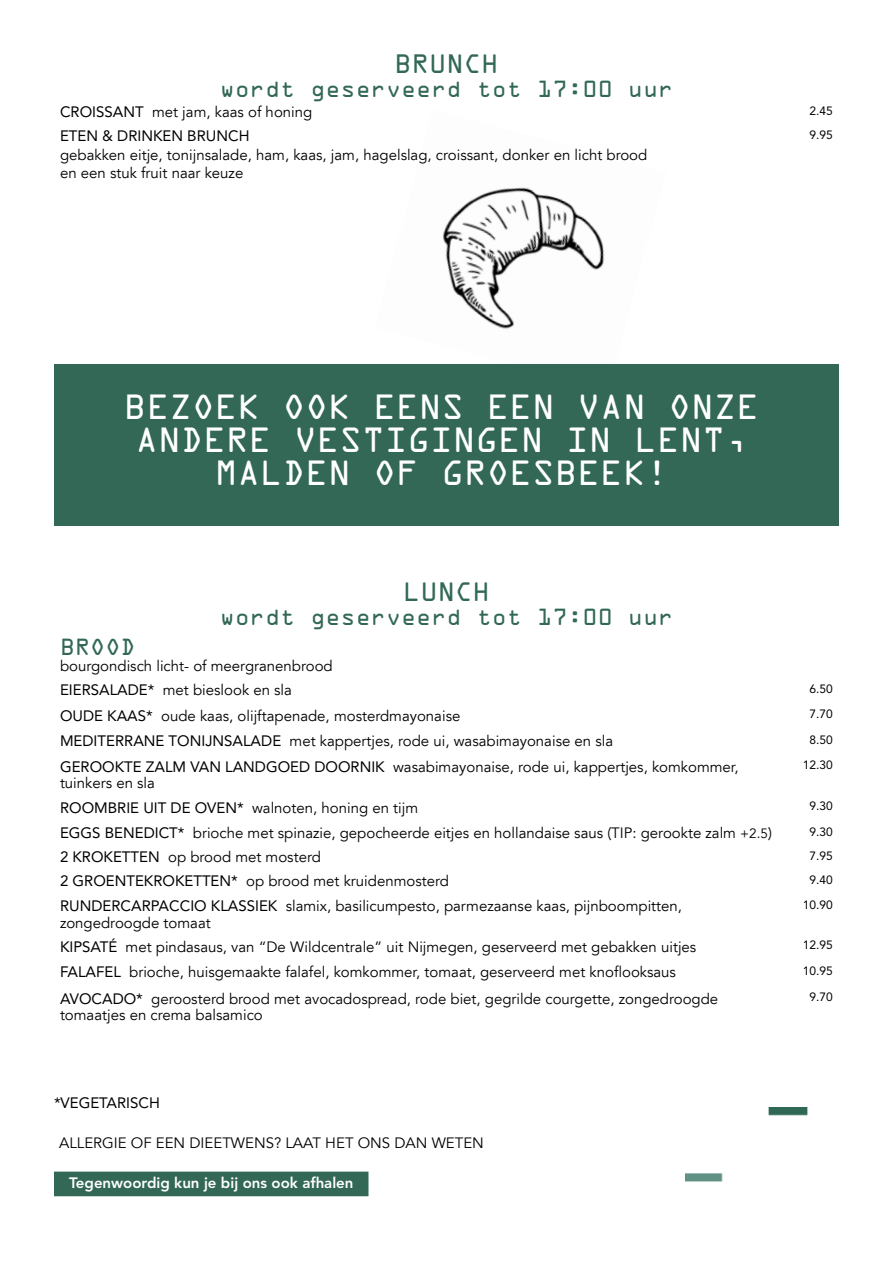
<style>
.page{position:relative;width:893px;height:1263px;background:#fff}
.page>*{position:absolute;margin:0;border:0;box-sizing:border-box;transform-origin:0 0}
.t1{font:31.5px/33px "OCRA Std";color:#fff;text-align:center}
.t2{font:24px "OCRA Std";color:#326855}
.t3{font:21px "OCRA Std";color:#326855}
.t4{font:15px/16.5px "Avenir LT";color:#000}
.t5{font:800 15px "Avenir LT Std";color:#fff}
.t6{font:15px "Avenir LT Std";color:#000}
.t7{font:12px "Avenir LT Std";color:#000}
.s1{font-family:"Avenir LT Std"}
.s2{font-size:13.5px}
</style>
<div class="page">
<img style="left:442px;top:187px;width:163px;height:142px">
<img style="left:685px;top:1107px;width:123px;height:75px">
<div style="left:54px;top:1171px;width:314px;height:25px;background:#326855;border:2px solid #326855"></div>
<div style="left:54px;top:364px;width:785px;height:162px;background:#326855"></div>
<h2 class="t2" style="left:395px;top:53px;width:105px">BRUNCH</h2>
<h3 class="t3" style="left:220px;top:79px;width:455px">wordt geserveerd tot 17:00 uur</h3>
<p class="t4" style="left:60px;top:104px;width:254px"><span class="s1">CROISSANT</span> met jam, kaas of honing</p>
<p class="t7" style="left:810px;top:104px;width:25px">2.45</p>
<p class="t6" style="left:60px;top:128px;width:191px">ETEN &amp; DRINKEN BRUNCH</p>
<p class="t4" style="left:60px;top:146px;width:589px;line-height:18.5px">gebakken eitje, tonijnsalade, ham, kaas, jam, hagelslag, croissant, donker en licht brood en een stuk fruit naar keuze</p>
<p class="t7" style="left:810px;top:128px;width:25px">9.95</p>
<h1 class="t1" style="left:124px;top:393px;width:637px">BEZOEK OOK EENS EEN VAN ONZE<br>ANDERE VESTIGINGEN IN LENT,<br>MALDEN OF GROESBEEK!</h1>
<h2 class="t2" style="left:403px;top:581px;width:88px">LUNCH</h2>
<h3 class="t3" style="left:220px;top:607px;width:455px">wordt geserveerd tot 17:00 uur</h3>
<h3 class="t3" style="left:60px;top:637px;width:77px">BROOD</h3>
<p class="t4" style="left:60px;top:654px;width:274px;line-height:24px">bourgondisch licht- of meergranenbrood<br><span class="s1">EIERSALADE*</span> met bieslook en sla</p>
<p class="t7" style="left:810px;top:682px;width:25px">6.50</p>
<p class="t4" style="left:60px;top:707px;width:402px"><span class="s1">OUDE KAAS*</span> oude kaas, olijftapenade, mosterdmayonaise</p>
<p class="t7" style="left:810px;top:707px;width:25px">7.70</p>
<p class="t4" style="left:60px;top:733px;width:555px"><span class="s1">MEDITERRANE TONIJNSALADE</span> met kappertjes, rode ui, wasabimayonaise en sla</p>
<p class="t7" style="left:810px;top:733px;width:25px">8.50</p>
<p class="t4" style="left:60px;top:758px;width:680px"><span class="s1">GEROOKTE ZALM VAN LANDGOED DOORNIK</span> wasabimayonaise, rode ui, kappertjes, komkommer, tuinkers en sla</p>
<p class="t7" style="left:803px;top:758px;width:32px">12.30</p>
<p class="t4" style="left:60px;top:799px;width:360px"><span class="s1">ROOMBRIE UIT DE OVEN*</span> walnoten, honing en tijm</p>
<p class="t7" style="left:810px;top:799px;width:25px">9.30</p>
<p class="t4" style="left:60px;top:825px;width:713px"><span class="s1">EGGS BENEDICT*</span> brioche met spinazie, gepocheerde eitjes en hollandaise saus (TIP: gerookte zalm <span class="s2">+2.5</span>)</p>
<p class="t7" style="left:810px;top:825px;width:25px">9.30</p>
<p class="t4" style="left:60px;top:849px;width:262px"><span class="s1">2 KROKETTEN</span> op brood met mosterd</p>
<p class="t7" style="left:810px;top:848px;width:25px">7.95</p>
<p class="t4" style="left:60px;top:873px;width:390px"><span class="s1">2 GROENTEKROKETTEN*</span> op brood met kruidenmosterd</p>
<p class="t7" style="left:810px;top:873px;width:25px">9.40</p>
<p class="t4" style="left:60px;top:898px;width:624px"><span class="s1">RUNDERCARPACCIO KLASSIEK</span> slamix, basilicumpesto, parmezaanse kaas, pijnboompitten, zongedroogde tomaat</p>
<p class="t7" style="left:803px;top:898px;width:32px">10.90</p>
<p class="t4" style="left:60px;top:938px;width:638px"><span class="s1">KIPSATÉ</span> met pindasaus, van “De Wildcentrale” uit Nijmegen, geserveerd met gebakken uitjes</p>
<p class="t7" style="left:803px;top:938px;width:32px">12.95</p>
<p class="t4" style="left:60px;top:964px;width:617px"><span class="s1">FALAFEL</span> brioche, huisgemaakte falafel, komkommer, tomaat, geserveerd met knoflooksaus</p>
<p class="t7" style="left:803px;top:964px;width:32px">10.95</p>
<p class="t4" style="left:60px;top:991px;width:660px"><span class="s1">AVOCADO*</span> geroosterd brood met avocadospread, rode biet, gegrilde courgette, zongedroogde tomaatjes en crema balsamico</p>
<p class="t7" style="left:810px;top:990px;width:25px">9.70</p>
<p class="t6" style="left:54px;top:1094px;width:107px">*VEGETARISCH</p>
<p class="t4" style="left:59px;top:1135px;width:426px">ALLERGIE OF EEN DIEETWENS? LAAT HET ONS DAN WETEN</p>
<p class="t5" style="left:69px;top:1174px;width:286px">Tegenwoordig kun je bij ons ook afhalen</p>
</div>
